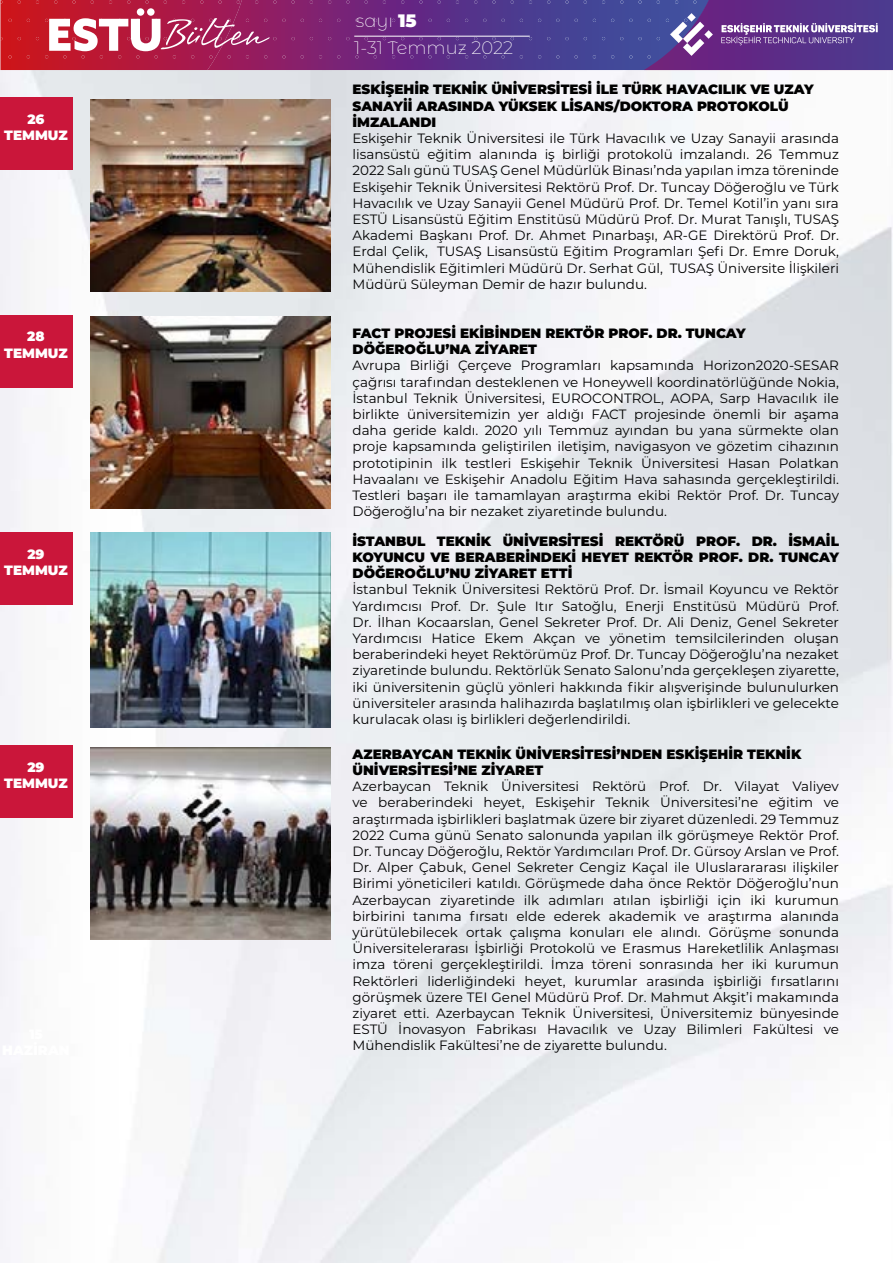
<style>
.page{position:relative;width:893px;height:1263px;background:#fff}
.page>*{position:absolute;margin:0;border:0;box-sizing:border-box;transform-origin:0 0}
.t1{font:200 18px/27.2px "Montserrat Alternates";color:#fff}
.t2{font:13.5px/16.2px "Montserrat";color:#000;text-align:justify}
.t3{font:900 13.5px/16.2px "Montserrat";color:#000}
.t4{font:900 13.5px/16.2px "Montserrat";color:#fff;text-align:center}
.s1{font-weight:900}
</style>
<div class="page">
<img style="left:0;top:70px;width:893px;height:1193px">
<div style="left:0;top:98px;width:72px;height:72px;background:#ca163a"></div>
<div style="left:0;top:315px;width:72px;height:72px;background:#ca163a"></div>
<div style="left:0;top:533px;width:72px;height:72px;background:#ca163a"></div>
<div style="left:0;top:746px;width:72px;height:72px;background:#ca163a"></div>
<img style="left:91px;top:99px;width:240px;height:192px">
<img style="left:91px;top:317px;width:240px;height:192px">
<img style="left:91px;top:533px;width:240px;height:195px">
<img style="left:91px;top:747px;width:240px;height:192px">
<svg style="left:0;top:0;width:893px;height:70px;background:#7c3a7d"></svg>
<hr style="left:354px;top:36px;width:176px;height:1px;background:#fff">
<p class="t4" style="left:4px;top:110px;width:65px">26<br>TEMMUZ</p>
<p class="t4" style="left:4px;top:328px;width:65px">28<br>TEMMUZ</p>
<p class="t4" style="left:4px;top:545px;width:65px">29<br>TEMMUZ</p>
<p class="t4" style="left:4px;top:758px;width:65px">29<br>TEMMUZ</p>
<h1 class="t1" style="left:354px;top:6px;width:161px">sayı <span class="s1">15<br></span>1-31 Temmuz 2022</h1>
<p class="t3" style="left:353px;top:81px;width:463px">ESKİŞEHİR TEKNİK ÜNİVERSİTESİ İLE TÜRK HAVACILIK VE UZAY<br>SANAYİİ ARASINDA YÜKSEK LİSANS/DOKTORA PROTOKOLÜ<br>İMZALANDI</p>
<p class="t2" style="left:353px;top:130px;width:488px">Eskişehir Teknik Üniversitesi ile Türk Havacılık ve Uzay Sanayii arasında lisansüstü eğitim alanında iş birliği protokolü imzalandı. 26 Temmuz 2022 Salı günü TUSAŞ Genel Müdürlük Binası’nda yapılan imza töreninde Eskişehir Teknik Üniversitesi Rektörü Prof. Dr. Tuncay Döğeroğlu ve Türk Havacılık ve Uzay Sanayii Genel Müdürü Prof. Dr. Temel Kotil’in yanı sıra ESTÜ Lisansüstü Eğitim Enstitüsü Müdürü Prof. Dr. Murat Tanışlı, TUSAŞ Akademi Başkanı Prof. Dr. Ahmet Pınarbaşı, AR-GE Direktörü Prof. Dr.<br>Erdal Çelik, TUSAŞ Lisansüstü Eğitim Programları Şefi Dr. Emre Doruk, Mühendislik Eğitimleri Müdürü Dr. Serhat Gül, TUSAŞ Üniversite İlişkileri Müdürü Süleyman Demir de hazır bulundu.</p>
<p class="t3" style="left:353px;top:324px;width:395px">FACT PROJESİ EKİBİNDEN REKTÖR PROF. DR. TUNCAY<br>DÖĞEROĞLU’NA ZİYARET</p>
<p class="t2" style="left:353px;top:357px;width:488px">Avrupa Birliği Çerçeve Programları kapsamında Horizon2020-SESAR çağrısı tarafından desteklenen ve Honeywell koordinatörlüğünde Nokia, İstanbul Teknik Üniversitesi, EUROCONTROL, AOPA, Sarp Havacılık ile birlikte üniversitemizin yer aldığı FACT projesinde önemli bir aşama daha geride kaldı. 2020 yılı Temmuz ayından bu yana sürmekte olan proje kapsamında geliştirilen iletişim, navigasyon ve gözetim cihazının prototipinin ilk testleri Eskişehir Teknik Üniversitesi Hasan Polatkan Havaalanı ve Eskişehir Anadolu Eğitim Hava sahasında gerçekleştirildi.<br>Testleri başarı ile tamamlayan araştırma ekibi Rektör Prof. Dr. Tuncay Döğeroğlu’na bir nezaket ziyaretinde bulundu.</p>
<p class="t3" style="left:353px;top:532px;width:488px;text-align:justify">İSTANBUL TEKNİK ÜNİVERSİTESİ REKTÖRÜ PROF. DR. İSMAİL KOYUNCU VE BERABERİNDEKİ HEYET REKTÖR PROF. DR. TUNCAY DÖĞEROĞLU’NU ZİYARET ETTİ</p>
<p class="t2" style="left:353px;top:581px;width:488px">İstanbul Teknik Üniversitesi Rektörü Prof. Dr. İsmail Koyuncu ve Rektör Yardımcısı Prof. Dr. Şule Itır Satoğlu, Enerji Enstitüsü Müdürü Prof.<br>Dr. İlhan Kocaarslan, Genel Sekreter Prof. Dr. Ali Deniz, Genel Sekreter Yardımcısı Hatice Ekem Akçan ve yönetim temsilcilerinden oluşan beraberindeki heyet Rektörümüz Prof. Dr. Tuncay Döğeroğlu’na nezaket ziyaretinde bulundu. Rektörlük Senato Salonu’nda gerçekleşen ziyarette, iki üniversitenin güçlü yönleri hakkında fikir alışverişinde bulunulurken üniversiteler arasında halihazırda başlatılmış olan işbirlikleri ve gelecekte kurulacak olası iş birlikleri değerlendirildi.</p>
<p class="t3" style="left:353px;top:745px;width:450px">AZERBAYCAN TEKNİK ÜNİVERSİTESİ’NDEN ESKİŞEHİR TEKNİK<br>ÜNİVERSİTESİ’NE ZİYARET</p>
<p class="t2" style="left:353px;top:778px;width:488px">Azerbaycan Teknik Üniversitesi Rektörü Prof. Dr. Vilayat Valiyev ve beraberindeki heyet, Eskişehir Teknik Üniversitesi’ne eğitim ve araştırmada işbirlikleri başlatmak üzere bir ziyaret düzenledi. 29 Temmuz 2022 Cuma günü Senato salonunda yapılan ilk görüşmeye Rektör Prof.<br>Dr. Tuncay Döğeroğlu, Rektör Yardımcıları Prof. Dr. Gürsoy Arslan ve Prof.<br>Dr. Alper Çabuk, Genel Sekreter Cengiz Kaçal ile Uluslarararası ilişkiler Birimi yöneticileri katıldı. Görüşmede daha önce Rektör Döğeroğlu’nun Azerbaycan ziyaretinde ilk adımları atılan işbirliği için iki kurumun birbirini tanıma fırsatı elde ederek akademik ve araştırma alanında yürütülebilecek ortak çalışma konuları ele alındı. Görüşme sonunda Üniversitelerarası İşbirliği Protokolü ve Erasmus Hareketlilik Anlaşması imza töreni gerçekleştirildi. İmza töreni sonrasında her iki kurumun Rektörleri liderliğindeki heyet, kurumlar arasında işbirliği fırsatlarını görüşmek üzere TEI Genel Müdürü Prof. Dr. Mahmut Akşit’i makamında ziyaret etti. Azerbaycan Teknik Üniversitesi, Üniversitemiz bünyesinde ESTÜ İnovasyon Fabrikası Havacılık ve Uzay Bilimleri Fakültesi ve Mühendislik Fakültesi’ne de ziyarette bulundu.</p>
</div>
